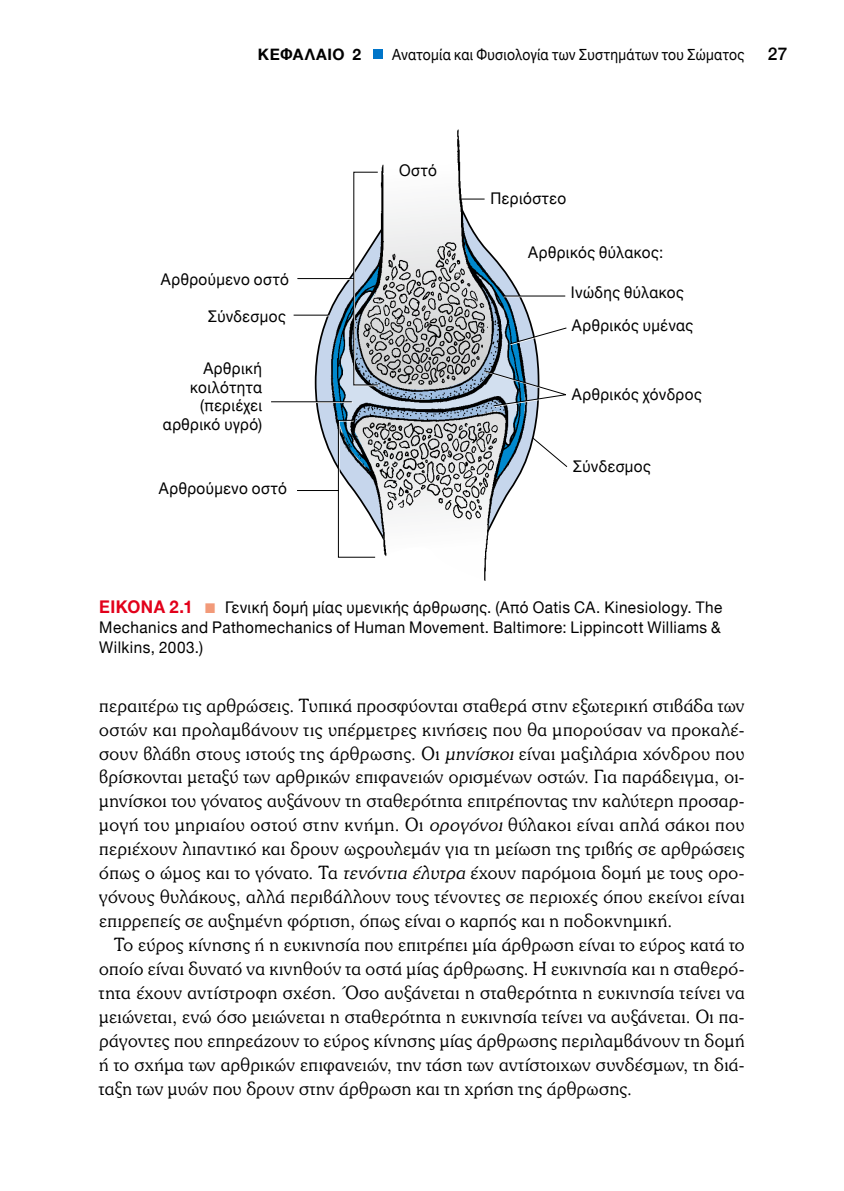
<style>
.page{position:relative;width:844px;height:1191px;background:#fff}
.page>*{position:absolute;margin:0;border:0;box-sizing:border-box;transform-origin:0 0}
.t1{font:300 19.95px/24px "UB Souvenir";letter-spacing:.02em;color:#000;text-align:justify;scale:.95 1}
.t2{font:500 17.5px "Helvetica Neue";color:#000}
.t3{font:16.1px/18.9px "Helvetica Neue";letter-spacing:.03em;color:#000;text-align:justify;scale:.95 1}
.t4{font:700 15.75px "Helvetica Neue";letter-spacing:.04em;color:#000}
.t5{font:15.4px "Helvetica Neue";letter-spacing:.02em;color:#000;scale:.9 1}
.s1{font-weight:700;font-size:17.5px;color:#e2001a}
.s2{color:#f29a79}
.s3{font-style:italic}
</style>
<div class="page">
<div style="left:373px;top:49px;width:9px;height:9px;background:#0075c9"></div>
<svg style="left:271px;top:171px;width:297px;height:387px"></svg>
<p class="t4" style="left:258px;top:42px;width:105px">ΚΕΦΑΛΑΙΟ 2</p>
<p class="t5" style="left:392px;top:43px;width:393px">Ανατομία και Φυσιολογία των Συστημάτων του Σώματος</p>
<p class="t2" style="left:767px;top:39px;width:21px">27</p>
<p class="t3" style="left:161px;top:270px;width:136px">Αρθρούμενο οστό</p>
<p class="t3" style="left:208px;top:307px;width:84px">Σύνδεσμος</p>
<p class="t3" style="left:163px;top:359px;width:106px;text-align:right">Αρθρική κοιλότητα (περιέχει αρθρικό υγρό)</p>
<p class="t3" style="left:159px;top:480px;width:136px">Αρθρούμενο οστό</p>
<p class="t3" style="left:399px;top:161px;width:41px">Οστό</p>
<p class="t3" style="left:490px;top:190px;width:81px">Περιόστεο</p>
<p class="t3" style="left:528px;top:244px;width:144px">Αρθρικός θύλακος:</p>
<p class="t3" style="left:570px;top:284px;width:120px">Ινώδης θύλακος</p>
<p class="t3" style="left:571px;top:317px;width:129px">Αρθρικός υμένας</p>
<p class="t3" style="left:571px;top:386px;width:138px">Αρθρικός χόνδρος</p>
<p class="t3" style="left:572px;top:458px;width:84px">Σύνδεσμος</p>
<p class="t3" style="left:99px;top:597px;width:657px;line-height:20.1px"><span class="s1">ΕΙΚΟΝΑ 2.1</span> <span class="s2">■</span> Γενική δομή μίας υμενικής άρθρωσης. (Από Oatis CA. Kinesiology. The Mechanics and Pathomechanics of Human Movement. Baltimore: Lippincott Williams &amp; Wilkins, 2003.)</p>
<p class="t1" style="left:99px;top:693px;width:680px">περαιτέρω τις αρθρώσεις. Τυπικά προσφύονται σταθερά στην εξωτερική στιβάδα των οστών και προλαμβάνουν τις υπέρμετρες κινήσεις που θα μπορούσαν να προκαλέ&shy;σουν βλάβη στους ιστούς της άρθρωσης. Οι <span class="s3">μηνίσκοι</span> είναι μαξιλάρια χόνδρου που βρίσκονται μεταξύ των αρθρικών επιφανειών ορισμένων οστών. Για παράδειγμα, οι&shy;μηνίσκοι του γόνατος αυξάνουν τη σταθερότητα επιτρέποντας την καλύτερη προσαρ&shy;μογή του μηριαίου οστού στην κνήμη. Οι <span class="s3">ορογόνοι</span> θύλακοι είναι απλά σάκοι που περιέχουν λιπαντικό και δρουν ωςρουλεμάν για τη μείωση της τριβής σε αρθρώσεις όπως ο ώμος και το γόνατο. Τα <span class="s3">τενόντια έλυτρα</span> έχουν παρόμοια δομή με τους ορο&shy;γόνους θυλάκους, αλλά περιβάλλουν τους τένοντες σε περιοχές όπου εκείνοι είναι επιρρεπείς σε αυξημένη φόρτιση, όπως είναι ο καρπός και η ποδοκνημική.</p>
<p class="t1" style="left:99px;top:932px;width:680px;text-indent:15px">Το εύρος κίνησης ή η ευκινησία που επιτρέπει μία άρθρωση είναι το εύρος κατά το οποίο είναι δυνατό να κινηθούν τα οστά μίας άρθρωσης. Η ευκινησία και η σταθερό&shy;τητα έχουν αντίστροφη σχέση. Όσο αυξάνεται η σταθερότητα η ευκινησία τείνει να μειώνεται, ενώ όσο μειώνεται η σταθερότητα η ευκινησία τείνει να αυξάνεται. Οι πα&shy;ράγοντες που επηρεάζουν το εύρος κίνησης μίας άρθρωσης περιλαμβάνουν τη δομή ή το σχήμα των αρθρικών επιφανειών, την τάση των αντίστοιχων συνδέσμων, τη διά&shy;ταξη των μυών που δρουν στην άρθρωση και τη χρήση της άρθρωσης.</p>
</div>
